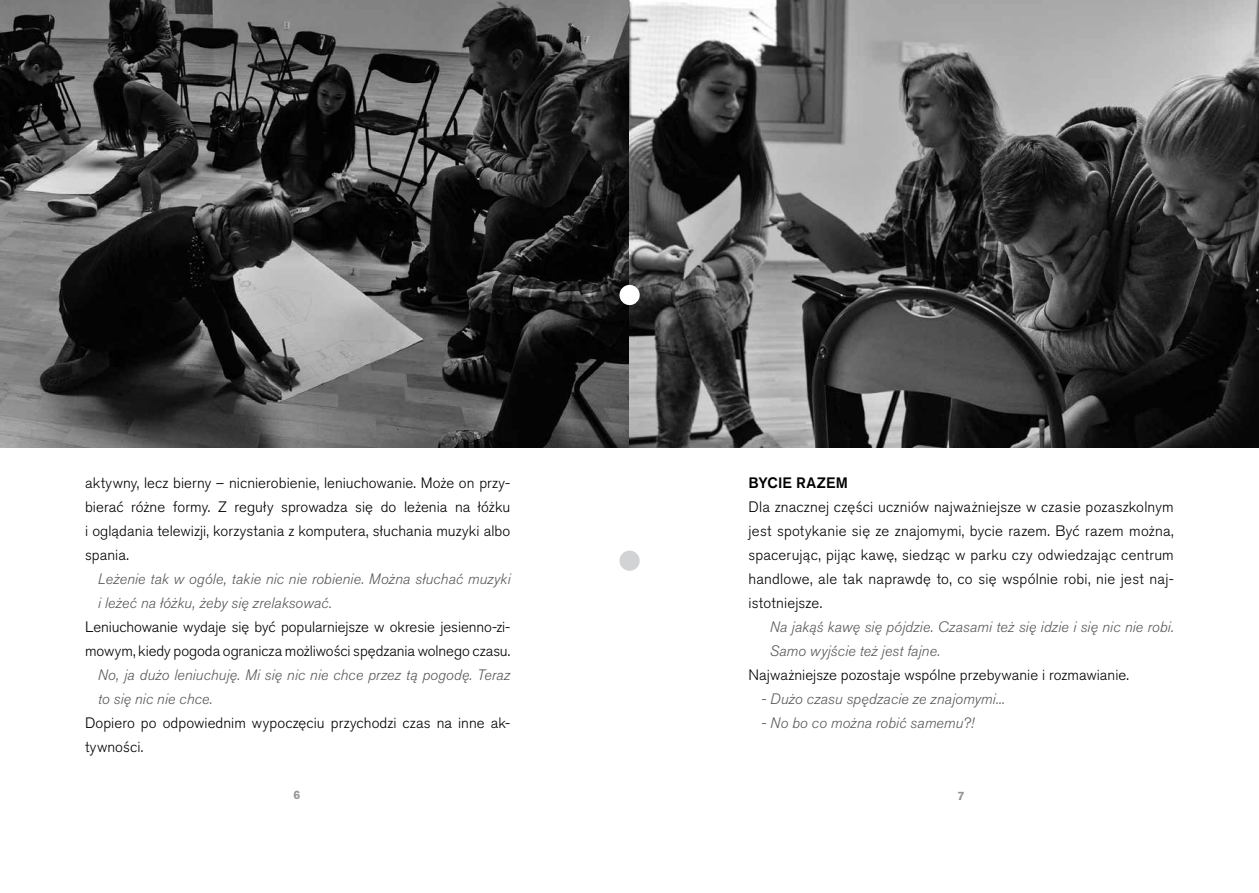
<style>
.page{position:relative;width:1259px;height:893px;background:#fff}
.page>*{position:absolute;margin:0;border:0;box-sizing:border-box;transform-origin:0 0}
.t1{font:300 15px/24px "Akzidenz Grotesk Pro";color:#000;text-align:justify}
.t2{font:italic 300 15px/24px "Akzidenz Grotesk Pro";letter-spacing:.005em;color:#58595b}
.t3{font:500 15px "Akzidenz Grotesk Pro";letter-spacing:.015em;color:#000}
.t4{font:700 12px "Akzidenz Grotesk Pro";color:#939598}
</style>
<div class="page">
<img style="left:0;top:0;width:1259px;height:447px">
<div style="left:619px;top:285px;width:20px;height:20px;background:#fff;border-radius:50%"></div>
<div style="left:619px;top:551px;width:20px;height:20px;background:#d1d3d4;border-radius:50%"></div>
<p class="t1" style="left:85px;top:470px;width:427px">aktywny, lecz bierny – nicnierobienie, leniuchowanie. Może on przy&shy;bierać różne formy. Z reguły sprowadza się do leżenia na łóżku i oglądania telewizji, korzystania z komputera, słuchania muzyki albo spania.</p>
<p class="t2" style="left:98px;top:566px;width:414px">Leżenie tak w ogóle, takie nic nie robienie. Można słuchać muzyki i leżeć na łóżku, żeby się zrelaksować.</p>
<p class="t1" style="left:85px;top:614px;width:427px">Leniuchowanie wydaje się być popularniejsze w okresie jesienno-zi&shy;mowym, kiedy pogoda ogranicza możliwości spędzania wolnego czasu.</p>
<p class="t2" style="left:98px;top:662px;width:414px">No, ja dużo leniuchuję. Mi się nic nie chce przez tą pogodę. Teraz to się nic nie chce.</p>
<p class="t1" style="left:85px;top:710px;width:427px">Dopiero po odpowiednim wypoczęciu przychodzi czas na inne ak&shy;tywności.</p>
<p class="t3" style="left:748px;top:473px;width:101px">BYCIE RAZEM</p>
<p class="t1" style="left:748px;top:494px;width:427px">Dla znacznej części uczniów najważniejsze w czasie pozaszkolnym jest spotykanie się ze znajomymi, bycie razem. Być razem można, spacerując, pijąc kawę, siedząc w parku czy odwiedzając centrum handlowe, ale tak naprawdę to, co się wspólnie robi, nie jest naj&shy;istotniejsze.</p>
<p class="t2" style="left:770px;top:614px;width:405px">Na jakąś kawę się pójdzie. Czasami też się idzie i się nic nie robi.<br>Samo wyjście też jest fajne.</p>
<p class="t1" style="left:748px;top:662px;width:382px">Najważniejsze pozostaje wspólne przebywanie i rozmawianie.</p>
<p class="t2" style="left:761px;top:686px;width:245px">- Dużo czasu spędzacie ze znajomymi...</p>
<p class="t2" style="left:761px;top:710px;width:214px">- No bo co można robić samemu?!</p>
<p class="t4" style="left:293px;top:787px;width:8px">6</p>
<p class="t4" style="left:957px;top:788px;width:8px">7</p>
</div>
